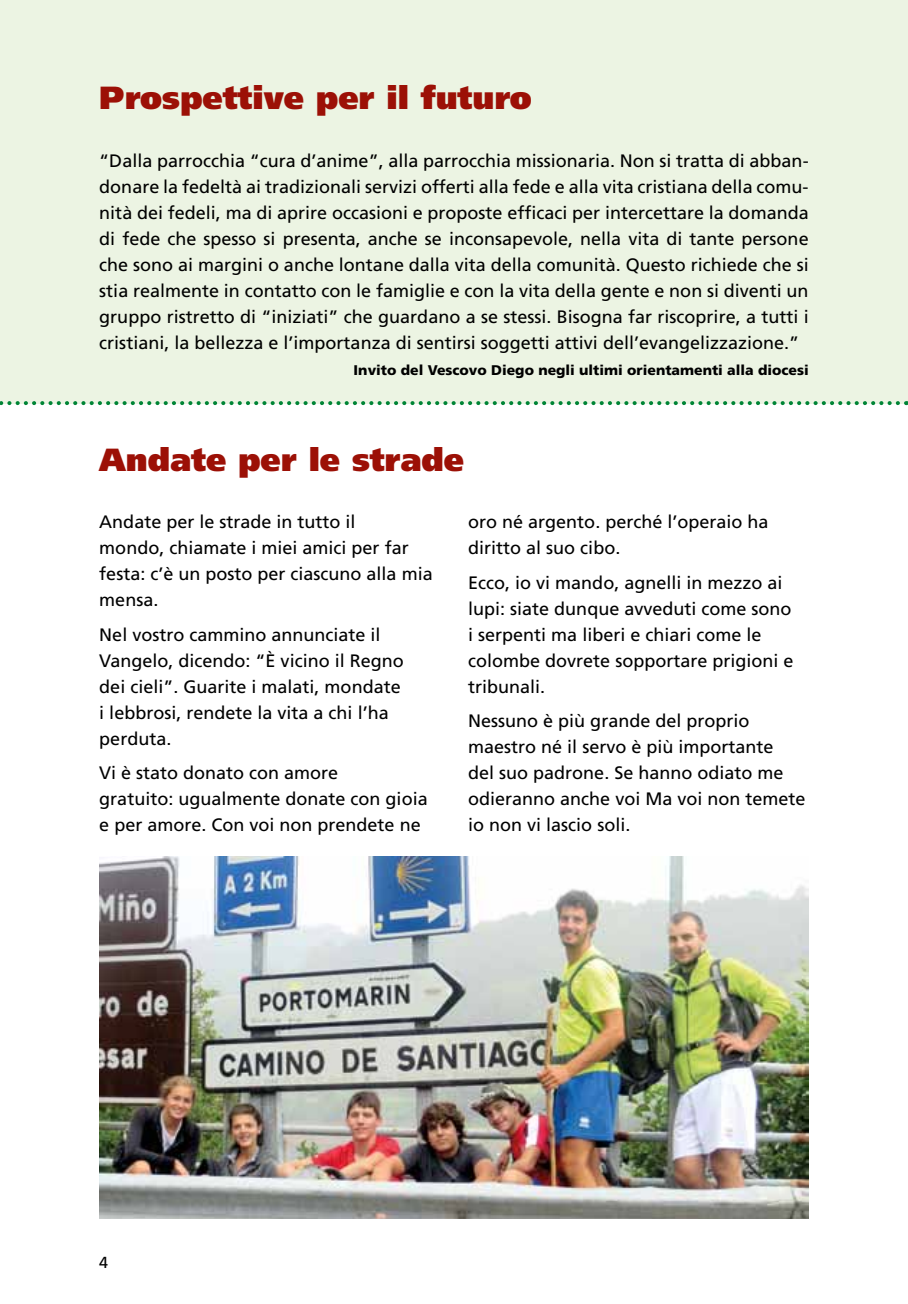
<style>
.page{position:relative;width:908px;height:1304px;background:#fff}
.page>*{position:absolute;margin:0;border:0;box-sizing:border-box;transform-origin:0 0}
.t1{font:900 32px "Frutiger";color:#9c1006}
.t2{font:18px/26px "Frutiger";color:#000}
.t3{font:16px "Frutiger";color:#000}
.t4{font:900 14px "Frutiger";color:#000}
</style>
<div class="page">
<div style="left:0;top:0;width:907px;height:403px;background:#ecf4e3"></div>
<img style="left:99px;top:856px;width:709px;height:363px">
<svg style="left:0;top:401px;width:897px;height:4px"></svg>
<h1 class="t1" style="left:99px;top:79px;width:434px">Prospettive per il futuro</h1>
<p class="t2" style="left:99px;top:148px;width:710px;text-align:justify">“Dalla parrocchia “cura d’anime”, alla parrocchia missionaria. Non si tratta di abban&shy;donare la fedeltà ai tradizionali servizi offerti alla fede e alla vita cristiana della comu&shy;nità dei fedeli, ma di aprire occasioni e proposte efficaci per intercettare la domanda di fede che spesso si presenta, anche se inconsapevole, nella vita di tante persone che sono ai margini o anche lontane dalla vita della comunità. Questo richiede che si stia realmente in contatto con le famiglie e con la vita della gente e non si diventi un gruppo ristretto di “iniziati” che guardano a se stessi. B isogna far riscoprire, a tutti i cristiani, la bellezza e l’importanza di sentirsi soggetti attivi dell’evangelizzazione.”</p>
<p class="t4" style="left:353px;top:362px;width:456px">Invito del Vescovo Diego negli ultimi orientamenti alla diocesi</p>
<h1 class="t1" style="left:99px;top:440px;width:366px">Andate per le strade</h1>
<p class="t2" style="left:99px;top:509px;width:335px">Andate per le strade in tutto il<br>mondo, chiamate i miei amici per far festa: c’è un posto per ciascuno alla mia mensa.</p>
<p class="t2" style="left:99px;top:621px;width:306px">Nel vostro cammino annunciate il<br>Vangelo, dicendo: “È vicino il Regno dei cieli”. Guarite i malati, mondate i lebbrosi, rendete la vita a chi l’ha perduta.</p>
<p class="t2" style="left:99px;top:760px;width:330px">Vi è stato donato con amore<br>gratuito: ugualmente donate con gioia e per amore. Con voi non prendete ne</p>
<p class="t2" style="left:468px;top:509px;width:302px">oro né argento. perché l’operaio ha diritto al suo cibo.</p>
<p class="t2" style="left:468px;top:569px;width:327px">Ecco, io vi mando, agnelli in mezzo ai lupi: siate dunque avveduti come sono i serpenti ma liberi e chiari come le colombe dovrete sopportare prigioni e tribunali.</p>
<p class="t2" style="left:468px;top:708px;width:339px">Nessuno è più grande del proprio maestro né il servo è più importante<br>del suo padrone. Se hanno odiato me odieranno anche voi Ma voi non temete io non vi lascio soli.</p>
<p class="t3" style="left:99px;top:1253px;width:10px">4</p>
</div>
